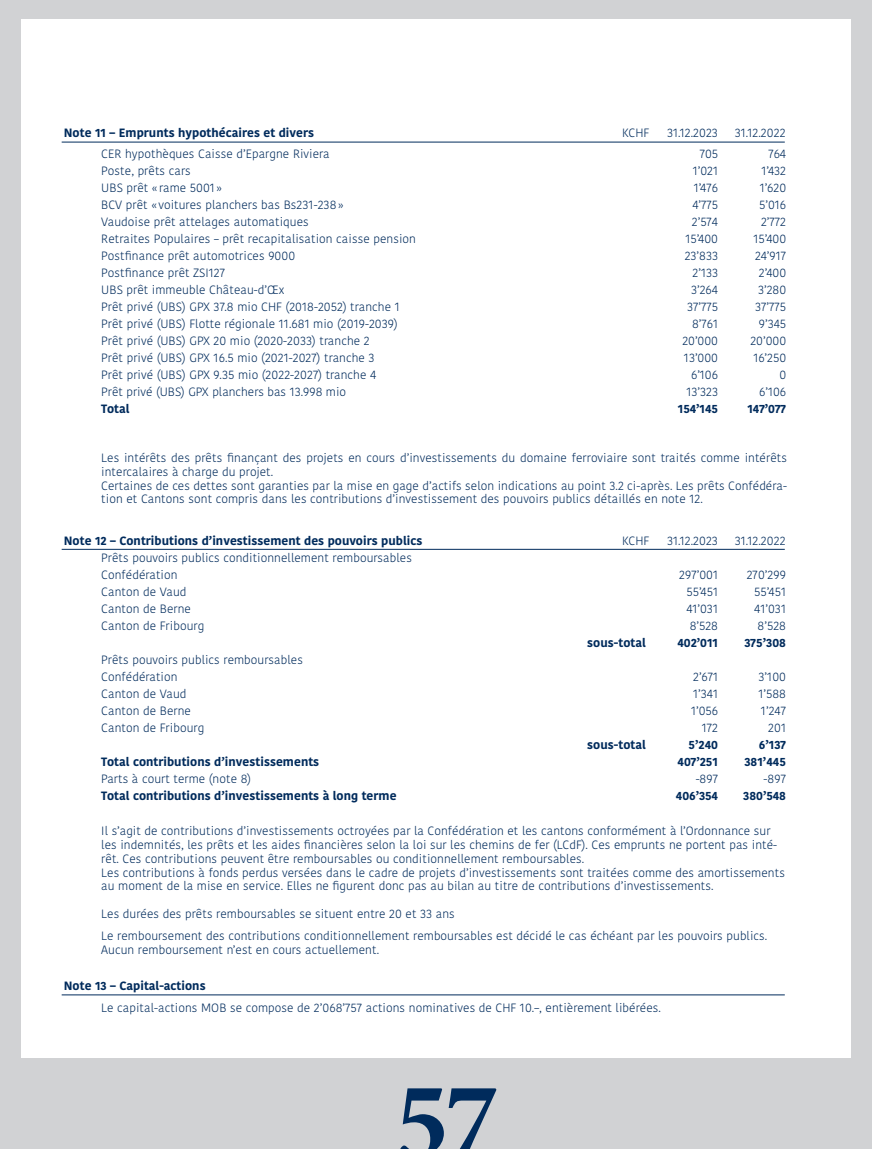
<style>
.page{position:relative;width:872px;height:1149px;background:#fff}
.page>*{position:absolute;margin:0;border:0;box-sizing:border-box;transform-origin:0 0}
.t1{font:700 112.65px "Minion Pro";color:#002b5c;scale:.95 1}
.t2{font:300 12px/13.8px "Kohinoor Bangla";letter-spacing:.005em;color:#002b5c}
.t3{font:700 12px "Kohinoor Bangla";letter-spacing:.005em;color:#002b5c}
</style>
<div class="page">
<div style="left:0;top:0;width:872px;height:1148px;background:#d1d2d4"></div>
<div style="left:21px;top:20px;width:829px;height:1037px;background:#fff"></div>
<hr style="left:62px;top:994px;width:722px;height:1px;background:#002b5c">
<hr style="left:62px;top:549px;width:722px;height:1px;background:#002b5c">
<hr style="left:62px;top:142px;width:722px;height:1px;background:#002b5c">
<p class="t3" style="left:64px;top:123px;width:252px">Note 11 – Emprunts hypothécaires et divers</p>
<p class="t2" style="left:622px;top:126px;width:29px">KCHF</p>
<p class="t2" style="left:667px;top:126px;width:52px">31.12.2023</p>
<p class="t2" style="left:735px;top:126px;width:52px">31.12.2022</p>
<p class="t2" style="left:101px;top:146px;width:230px">CER hypothèques Caisse dʼEpargne Riviera</p>
<p class="t2" style="left:699px;top:146px;width:20px">705</p>
<p class="t2" style="left:768px;top:146px;width:19px">764</p>
<p class="t2" style="left:101px;top:163px;width:91px">Poste, prêts cars</p>
<p class="t2" style="left:693px;top:163px;width:27px">1’021</p>
<p class="t2" style="left:761px;top:163px;width:26px">1’432</p>
<p class="t2" style="left:101px;top:180px;width:122px">UBS prêt « rame 5001 »</p>
<p class="t2" style="left:693px;top:180px;width:26px">1’476</p>
<p class="t2" style="left:760px;top:180px;width:28px">1’620</p>
<p class="t2" style="left:101px;top:197px;width:244px">BCV prêt « voitures planchers bas Bs231-238»</p>
<p class="t2" style="left:692px;top:197px;width:27px">4’775</p>
<p class="t2" style="left:759px;top:197px;width:28px">5’016</p>
<p class="t2" style="left:101px;top:214px;width:209px">Vaudoise prêt attelages automatiques</p>
<p class="t2" style="left:692px;top:214px;width:28px">2’574</p>
<p class="t2" style="left:761px;top:214px;width:27px">2’772</p>
<p class="t2" style="left:101px;top:231px;width:316px">Retraites Populaires – prêt recapitalisation caisse pension</p>
<p class="t2" style="left:685px;top:231px;width:34px">15’400</p>
<p class="t2" style="left:753px;top:231px;width:34px">15’400</p>
<p class="t2" style="left:101px;top:248px;width:195px">Postfinance prêt automotrices 9000</p>
<p class="t2" style="left:684px;top:248px;width:35px">23’833</p>
<p class="t2" style="left:755px;top:248px;width:33px">24’917</p>
<p class="t2" style="left:101px;top:265px;width:125px">Postfinance prêt ZSI127</p>
<p class="t2" style="left:692px;top:265px;width:27px">2’133</p>
<p class="t2" style="left:759px;top:265px;width:29px">2’400</p>
<p class="t2" style="left:101px;top:282px;width:184px">UBS prêt immeuble Château-dʼŒx</p>
<p class="t2" style="left:691px;top:282px;width:28px">3’264</p>
<p class="t2" style="left:758px;top:282px;width:30px">3’280</p>
<p class="t2" style="left:101px;top:299px;width:300px">Prêt privé (UBS) GPX 37.8 mio CHF (2018-2052) tranche 1</p>
<p class="t2" style="left:687px;top:299px;width:32px">37’775</p>
<p class="t2" style="left:755px;top:299px;width:32px">37’775</p>
<p class="t2" style="left:101px;top:316px;width:298px">Prêt privé (UBS) Flotte régionale 11.681 mio (2019-2039)</p>
<p class="t2" style="left:692px;top:316px;width:28px">8’761</p>
<p class="t2" style="left:759px;top:316px;width:29px">9’345</p>
<p class="t2" style="left:101px;top:333px;width:270px">Prêt privé (UBS) GPX 20 mio (2020-2033) tranche 2</p>
<p class="t2" style="left:682px;top:333px;width:37px">20’000</p>
<p class="t2" style="left:750px;top:333px;width:37px">20’000</p>
<p class="t2" style="left:101px;top:350px;width:275px">Prêt privé (UBS) GPX 16.5 mio (2021-2027) tranche 3</p>
<p class="t2" style="left:684px;top:350px;width:36px">13’000</p>
<p class="t2" style="left:753px;top:350px;width:34px">16’250</p>
<p class="t2" style="left:101px;top:367px;width:276px">Prêt privé (UBS) GPX 9.35 mio (2022-2027) tranche 4</p>
<p class="t2" style="left:691px;top:367px;width:28px">6’106</p>
<p class="t2" style="left:779px;top:367px;width:8px">0</p>
<p class="t2" style="left:101px;top:384px;width:246px">Prêt privé (UBS) GPX planchers bas 13.998 mio</p>
<p class="t2" style="left:686px;top:384px;width:33px">13’323</p>
<p class="t2" style="left:759px;top:384px;width:28px">6’106</p>
<p class="t3" style="left:101px;top:398px;width:30px">Total</p>
<p class="t3" style="left:678px;top:398px;width:42px">154’145</p>
<p class="t3" style="left:747px;top:398px;width:40px">147’077</p>
<p class="t2" style="left:101px;top:450px;width:687px">Les intérêts des prêts finançant des projets en cours dʼinvestissements du domaine ferroviaire sont traités comme intérêts intercalaires à charge du projet.<br>Certaines de ces dettes sont garanties par la mise en gage dʼactifs selon indications au point 3.2 ci-après. Les prêts Confédéra&shy;tion et Cantons sont compris dans les contributions dʼinvestissement des pouvoirs publics détaillés en note 12.</p>
<p class="t3" style="left:64px;top:530px;width:360px">Note 12 – Contributions dʼinvestissement des pouvoirs publics</p>
<p class="t2" style="left:622px;top:533px;width:29px">KCHF</p>
<p class="t2" style="left:667px;top:533px;width:52px">31.12.2023</p>
<p class="t2" style="left:735px;top:533px;width:52px">31.12.2022</p>
<p class="t2" style="left:101px;top:548px;width:312px;line-height:17px">Prêts pouvoirs publics conditionnellement remboursables<br>Confédération</p>
<p class="t2" style="left:679px;top:567px;width:40px">297’001</p>
<p class="t2" style="left:746px;top:567px;width:41px">270’299</p>
<p class="t2" style="left:101px;top:584px;width:87px">Canton de Vaud</p>
<p class="t2" style="left:686px;top:584px;width:33px">55’451</p>
<p class="t2" style="left:754px;top:584px;width:33px">55’451</p>
<p class="t2" style="left:101px;top:601px;width:91px">Canton de Berne</p>
<p class="t2" style="left:686px;top:601px;width:33px">41’031</p>
<p class="t2" style="left:754px;top:601px;width:33px">41’031</p>
<p class="t2" style="left:101px;top:618px;width:104px">Canton de Fribourg</p>
<p class="t2" style="left:689px;top:618px;width:30px">8’528</p>
<p class="t2" style="left:757px;top:618px;width:30px">8’528</p>
<p class="t3" style="left:587px;top:631px;width:60px">sous-total</p>
<p class="t3" style="left:677px;top:631px;width:42px">402’011</p>
<p class="t3" style="left:744px;top:631px;width:43px">375’308</p>
<p class="t2" style="left:101px;top:650px;width:203px;line-height:17px">Prêts pouvoirs publics remboursables<br>Confédération</p>
<p class="t2" style="left:693px;top:669px;width:26px">2’671</p>
<p class="t2" style="left:758px;top:669px;width:29px">3’100</p>
<p class="t2" style="left:101px;top:686px;width:87px">Canton de Vaud</p>
<p class="t2" style="left:693px;top:686px;width:26px">1’341</p>
<p class="t2" style="left:758px;top:686px;width:29px">1’588</p>
<p class="t2" style="left:101px;top:703px;width:91px">Canton de Berne</p>
<p class="t2" style="left:691px;top:703px;width:28px">1’056</p>
<p class="t2" style="left:761px;top:703px;width:27px">1’247</p>
<p class="t2" style="left:101px;top:720px;width:104px">Canton de Fribourg</p>
<p class="t2" style="left:702px;top:720px;width:18px">172</p>
<p class="t2" style="left:768px;top:720px;width:19px">201</p>
<p class="t3" style="left:587px;top:733px;width:60px">sous-total</p>
<p class="t3" style="left:688px;top:733px;width:31px">5’240</p>
<p class="t3" style="left:758px;top:733px;width:29px">6’137</p>
<p class="t3" style="left:101px;top:750px;width:219px">Total contributions dʼinvestissements</p>
<p class="t3" style="left:677px;top:750px;width:42px">407’251</p>
<p class="t3" style="left:744px;top:750px;width:43px">381’445</p>
<p class="t2" style="left:101px;top:771px;width:151px">Parts à court terme (note 8)</p>
<p class="t2" style="left:695px;top:771px;width:24px">-897</p>
<p class="t2" style="left:763px;top:771px;width:24px">-897</p>
<p class="t3" style="left:101px;top:784px;width:297px">Total contributions dʼinvestissements à long terme</p>
<p class="t3" style="left:676px;top:784px;width:44px">406’354</p>
<p class="t3" style="left:743px;top:784px;width:44px">380’548</p>
<p class="t2" style="left:101px;top:823px;width:685px">Il s’agit de contributions d’investissements octroyées par la Confédération et les cantons conformément à l’Ordonnance sur les indemnités, les prêts et les aides financières selon la loi sur les chemins de fer (LCdF). Ces emprunts ne portent pas inté&shy;rêt. Ces contributions peuvent être remboursables ou conditionnellement remboursables.<br>Les contributions à fonds perdus versées dans le cadre de projets d’investissements sont traitées comme des amortissements au moment de la mise en service. Elles ne figurent donc pas au bilan au titre de contributions d’investissements.</p>
<p class="t2" style="left:101px;top:902px;width:667px;line-height:22.4px">Les durées des prêts remboursables se situent entre 20 et 33 ans<br>Le remboursement des contributions conditionnellement remboursables est décidé le cas échéant par les pouvoirs publics.</p>
<p class="t2" style="left:101px;top:942px;width:279px">Aucun remboursement nʼest en cours actuellement.</p>
<p class="t3" style="left:64px;top:975px;width:143px">Note 13 – Capital-actions</p>
<p class="t2" style="left:101px;top:1000px;width:561px">Le capital-actions MOB se compose de 2’068’757 actions nominatives de CHF 10.–, entièrement libérées.</p>
<h1 class="t1" style="left:395px;top:1042px;width:110px">57</h1>
</div>
